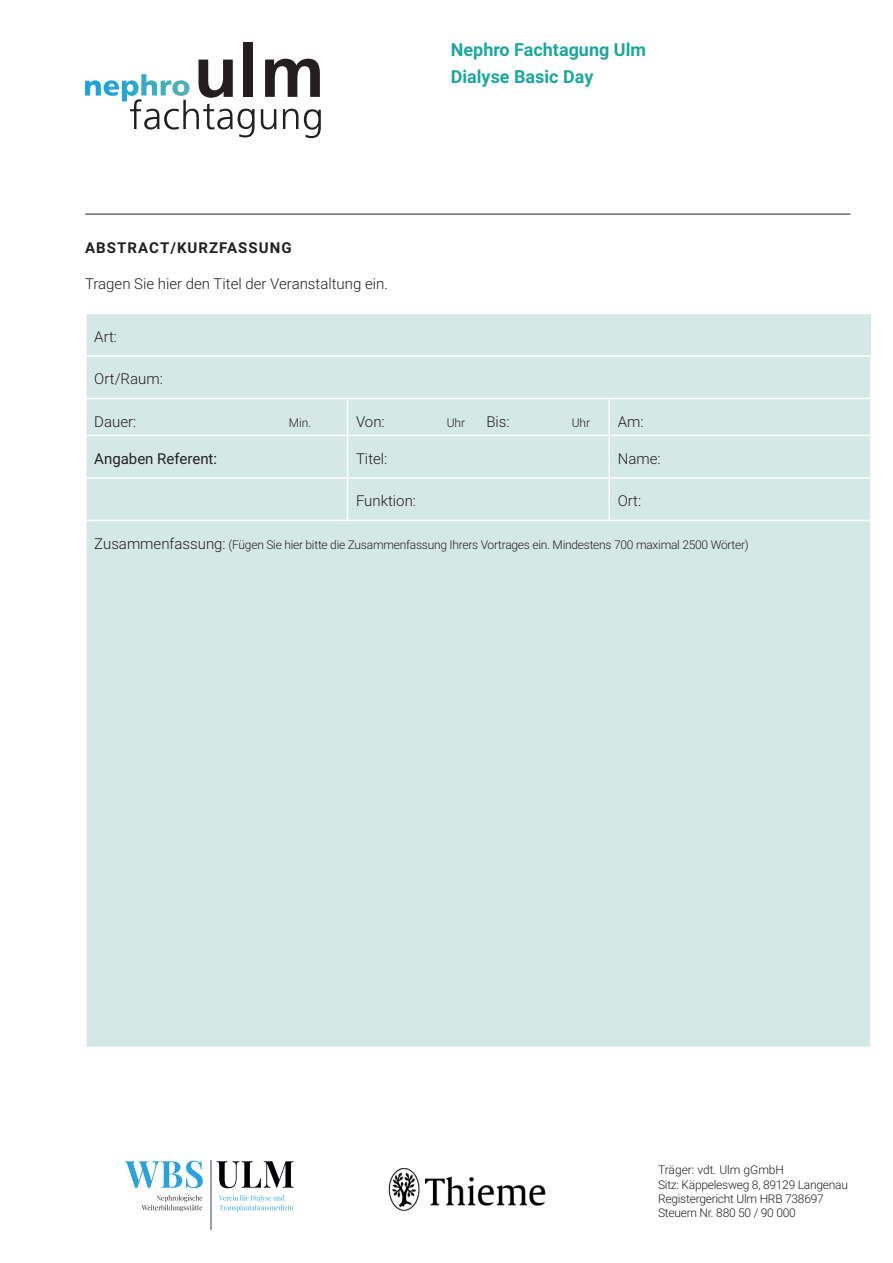
<style>
.page{position:relative;width:893px;height:1263px;background:#fff}
.page>*{position:absolute;margin:0;border:0;box-sizing:border-box;transform-origin:0 0}
.t1{font:700 18px/26.7px "Roboto";color:#1ca79d}
.t2{font:300 15px "Roboto";color:#231f20}
.t3{font:700 15px "Roboto";letter-spacing:.07em;color:#231f20}
.t4{font:15px "Roboto";color:#231f20}
.t5{font:300 12px/14.4px "Roboto";letter-spacing:-.02em;color:#231f20}
.s1{font-size:15px}
</style>
<div class="page">
<img style="left:85px;top:80px;width:16px;height:16px">
<img style="left:104px;top:80px;width:15px;height:16px">
<img style="left:122px;top:80px;width:8px;height:22px">
<svg style="left:261px;top:109px;width:16px;height:21px"></svg>
<svg style="left:283px;top:109px;width:15px;height:20px"></svg>
<svg style="left:304px;top:109px;width:17px;height:29px"></svg>
<svg style="left:130px;top:60px;width:124px;height:77px"></svg>
<div style="left:243px;top:43px;width:10px;height:54px;background:#231f20"></div>
<svg style="left:265px;top:59px;width:55px;height:38px"></svg>
<div style="left:87px;top:314px;width:784px;height:733px;background:#d4e8e6"></div>
<hr style="left:870px;top:357px;width:2px;height:41px;background:#fff">
<hr style="left:85px;top:398px;width:262px;height:1px;background:#fff">
<hr style="left:347px;top:398px;width:262px;height:1px;background:#fff">
<hr style="left:347px;top:399px;width:1px;height:36px;background:#fff">
<hr style="left:609px;top:398px;width:263px;height:1px;background:#fff">
<hr style="left:608px;top:399px;width:2px;height:36px;background:#fff">
<hr style="left:870px;top:399px;width:2px;height:36px;background:#fff">
<hr style="left:870px;top:436px;width:2px;height:41px;background:#fff">
<hr style="left:609px;top:477px;width:263px;height:2px;background:#fff">
<hr style="left:870px;top:479px;width:2px;height:41px;background:#fff">
<hr style="left:609px;top:520px;width:263px;height:1px;background:#fff">
<hr style="left:870px;top:521px;width:2px;height:526px;background:#fff">
<hr style="left:609px;top:435px;width:263px;height:1px;background:#fff">
<hr style="left:85px;top:355px;width:262px;height:2px;background:#fff">
<hr style="left:347px;top:355px;width:262px;height:2px;background:#fff">
<hr style="left:609px;top:355px;width:263px;height:2px;background:#fff">
<hr style="left:85px;top:435px;width:262px;height:1px;background:#fff">
<hr style="left:347px;top:435px;width:262px;height:1px;background:#fff">
<hr style="left:347px;top:436px;width:1px;height:41px;background:#fff">
<hr style="left:608px;top:436px;width:2px;height:41px;background:#fff">
<hr style="left:85px;top:477px;width:262px;height:2px;background:#fff">
<hr style="left:347px;top:477px;width:262px;height:2px;background:#fff">
<hr style="left:347px;top:479px;width:1px;height:41px;background:#fff">
<hr style="left:608px;top:479px;width:2px;height:41px;background:#fff">
<hr style="left:85px;top:520px;width:262px;height:1px;background:#fff">
<hr style="left:347px;top:520px;width:262px;height:1px;background:#fff">
<svg style="left:217px;top:1161px;width:77px;height:27px"></svg>
<svg style="left:125px;top:1161px;width:78px;height:27px"></svg>
<svg style="left:142px;top:1195px;width:60px;height:16px"></svg>
<svg style="left:219px;top:1195px;width:74px;height:16px"></svg>
<hr style="left:210px;top:1160px;width:1px;height:69px;background:#999ea9">
<img style="left:388px;top:1168px;width:158px;height:44px">
<hr style="left:85px;top:214px;width:765px;height:1px;background:#231f20">
<h1 class="t1" style="left:451px;top:36px;width:197px">Nephro Fachtagung Ulm<br>Dialyse Basic Day</h1>
<p class="t3" style="left:85px;top:237px;width:208px">ABSTRACT/KURZFASSUNG</p>
<p class="t2" style="left:85px;top:273px;width:304px">Tragen Sie hier den Titel der Veranstaltung ein.</p>
<p class="t2" style="left:94px;top:326px;width:24px">Art:</p>
<p class="t2" style="left:94px;top:368px;width:70px">Ort/Raum:</p>
<p class="t2" style="left:94px;top:411px;width:44px">Dauer:</p>
<p class="t5" style="left:289px;top:415px;width:24px">Min.</p>
<p class="t2" style="left:356px;top:411px;width:30px">Von:</p>
<p class="t5" style="left:447px;top:415px;width:20px">Uhr</p>
<p class="t2" style="left:486px;top:411px;width:25px">Bis:</p>
<p class="t5" style="left:572px;top:415px;width:20px">Uhr</p>
<p class="t2" style="left:618px;top:411px;width:27px">Am:</p>
<p class="t4" style="left:94px;top:448px;width:124px">Angaben Referent:</p>
<p class="t2" style="left:356px;top:448px;width:33px">Titel:</p>
<p class="t2" style="left:618px;top:448px;width:44px">Name:</p>
<p class="t2" style="left:356px;top:490px;width:62px">Funktion:</p>
<p class="t2" style="left:618px;top:490px;width:25px">Ort:</p>
<p class="t5" style="left:94px;top:537px;width:656px"><span class="s1">Zusammenfassung:</span> (Fügen Sie hier bitte die Zusammenfassung Ihrers Vortrages ein. Mindestens 700 maximal 2500 Wörter)</p>
<p class="t5" style="left:658px;top:1162px;width:191px">Träger: vdt. Ulm gGmbH<br>Sitz: Käppelesweg 8, 89129 Langenau<br>Registergericht Ulm HRB 738697<br>Steuern Nr. 880 50 / 90 000</p>
</div>
